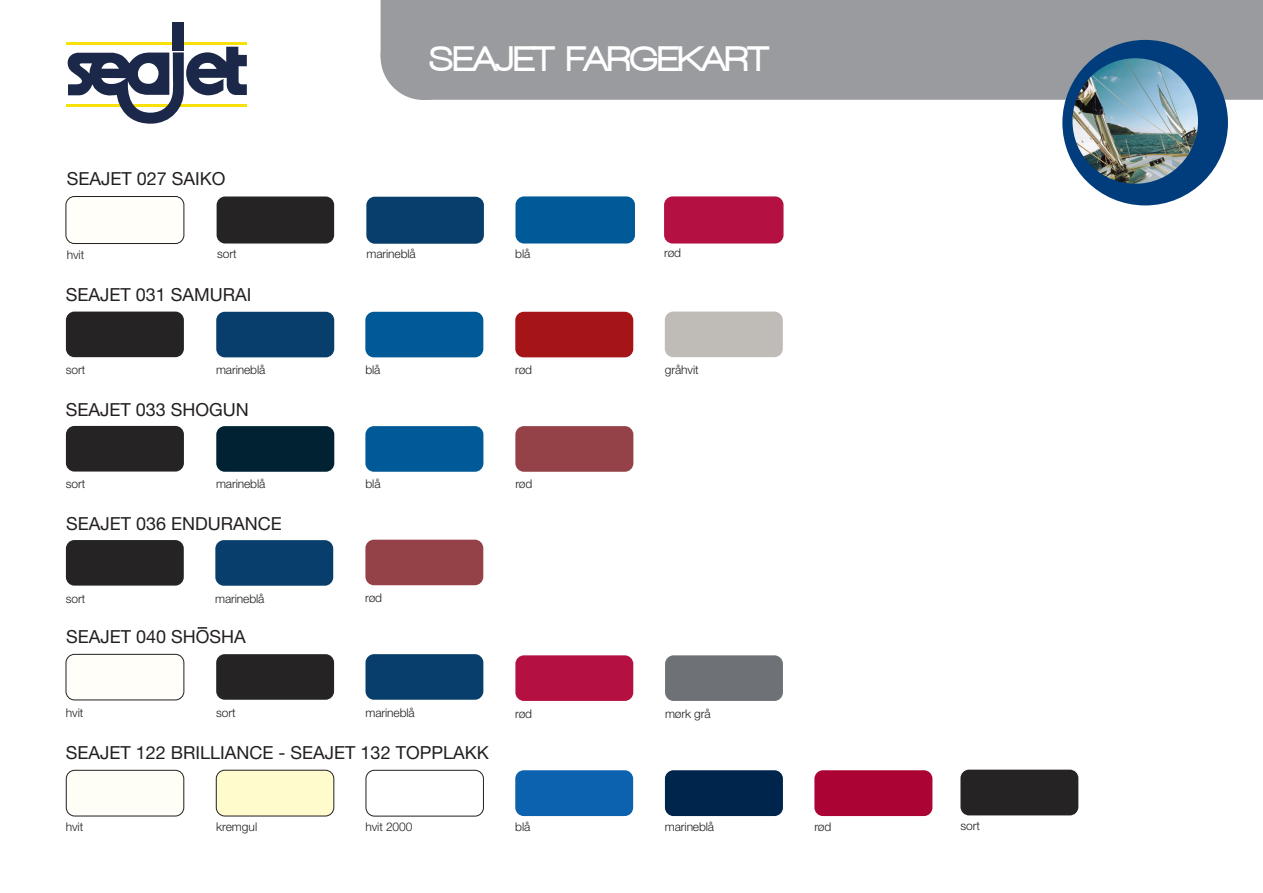
<style>
.page{position:relative;width:1263px;height:893px;background:#fff}
.page>*{position:absolute;margin:0;border:0;box-sizing:border-box;transform-origin:0 0}
.t1{font:900 36px "Walkway";color:#fff}
.t2{font:18px "Helvetica Neue LT Std";color:#231f20}
.t3{font:300 12px "Helvetica Neue LT Std";letter-spacing:-.01em;color:#231f20}
</style>
<div class="page">
<div style="left:381px;top:0;width:882px;height:100px;background:#999b9e"></div>
<div style="left:381px;top:14px;width:86px;height:86px;background:#999b9e;border-radius:50%"></div>
<div style="left:1062px;top:40px;width:166px;height:165px;background:#013d7d;border-radius:50%"></div>
<img style="left:1072px;top:58px;width:126px;height:126px;border-radius:63px">
<hr style="left:67px;top:42px;width:180px;height:2px;background:#f7e109">
<hr style="left:67px;top:104px;width:180px;height:3px;background:#f7e109">
<div style="left:173px;top:22px;width:11px;height:28px;background:#1b2849"></div>
<svg style="left:68px;top:47px;width:179px;height:77px"></svg>
<div style="left:217px;top:196px;width:117px;height:48px;background:#262324;border-radius:9px"></div>
<div style="left:366px;top:197px;width:118px;height:47px;background:#073e6b;border-radius:9px"></div>
<div style="left:66px;top:312px;width:118px;height:45px;background:#262324;border-radius:9px"></div>
<div style="left:66px;top:196px;width:118px;height:48px;background:#fffef9;border-radius:9px"></div>
<div style="left:66px;top:196px;width:118px;height:48px;border:1px solid #231f20;border-radius:9px"></div>
<div style="left:66px;top:426px;width:118px;height:46px;background:#262324;border-radius:9px"></div>
<div style="left:66px;top:540px;width:118px;height:46px;background:#262324;border-radius:9px"></div>
<div style="left:216px;top:654px;width:118px;height:46px;background:#262324;border-radius:9px"></div>
<div style="left:665px;top:312px;width:118px;height:45px;background:#bfbbb7;border-radius:9px"></div>
<div style="left:665px;top:655px;width:118px;height:46px;background:#6e7277;border-radius:9px"></div>
<div style="left:66px;top:654px;width:118px;height:46px;background:#fffef8;border-radius:9px"></div>
<div style="left:66px;top:654px;width:118px;height:46px;border:1px solid #231f20;border-radius:9px"></div>
<div style="left:515px;top:312px;width:118px;height:45px;background:#a51518;border-radius:9px"></div>
<div style="left:515px;top:426px;width:118px;height:46px;background:#944148;border-radius:9px"></div>
<div style="left:515px;top:655px;width:118px;height:46px;background:#b41142;border-radius:9px"></div>
<div style="left:365px;top:312px;width:118px;height:45px;background:#005a97;border-radius:9px"></div>
<div style="left:365px;top:426px;width:118px;height:46px;background:#005a97;border-radius:9px"></div>
<div style="left:216px;top:312px;width:118px;height:45px;background:#073e6b;border-radius:9px"></div>
<div style="left:216px;top:426px;width:118px;height:46px;background:#023;border-radius:9px"></div>
<div style="left:215px;top:540px;width:118px;height:46px;background:#073e6b;border-radius:9px"></div>
<div style="left:365px;top:540px;width:118px;height:45px;background:#944148;border-radius:9px"></div>
<div style="left:365px;top:654px;width:118px;height:46px;background:#073e6b;border-radius:9px"></div>
<div style="left:216px;top:770px;width:118px;height:46px;background:#fffbcc;border-radius:9px"></div>
<div style="left:216px;top:770px;width:118px;height:46px;border:1px solid #231f20;border-radius:9px"></div>
<div style="left:366px;top:770px;width:117px;height:46px;border:1px solid #231f20;border-radius:9px"></div>
<div style="left:515px;top:770px;width:118px;height:46px;background:#0d62b0;border-radius:9px"></div>
<div style="left:665px;top:770px;width:118px;height:46px;background:#00254c;border-radius:9px"></div>
<div style="left:814px;top:770px;width:118px;height:46px;background:#ab0333;border-radius:9px"></div>
<div style="left:66px;top:770px;width:118px;height:46px;background:#fffef6;border-radius:9px"></div>
<div style="left:66px;top:770px;width:118px;height:46px;border:1px solid #231f20;border-radius:9px"></div>
<div style="left:960px;top:770px;width:118px;height:45px;background:#262324;border-radius:9px"></div>
<svg style="left:198px;top:627px;width:9px;height:2px"></svg>
<div style="left:664px;top:196px;width:119px;height:48px;background:#b41142;border-radius:9px"></div>
<div style="left:515px;top:196px;width:120px;height:48px;background:#005a97;border-radius:9px"></div>
<h1 class="t1" style="left:430px;top:40px;width:340px">SEAJET FARGEKART</h1>
<h2 class="t2" style="left:67px;top:168px;width:160px">SEAJET 027 SAIKO</h2>
<p class="t3" style="left:217px;top:246px;width:21px">sort</p>
<p class="t3" style="left:367px;top:246px;width:51px">marineblå</p>
<p class="t3" style="left:67px;top:247px;width:19px">hvit</p>
<h2 class="t2" style="left:66px;top:284px;width:187px">SEAJET 031 SAMURAI</h2>
<p class="t3" style="left:66px;top:362px;width:21px">sort</p>
<p class="t3" style="left:216px;top:362px;width:51px">marineblå</p>
<h2 class="t2" style="left:66px;top:398px;width:185px">SEAJET 033 SHOGUN</h2>
<p class="t3" style="left:66px;top:477px;width:21px">sort</p>
<p class="t3" style="left:216px;top:477px;width:51px">marineblå</p>
<h2 class="t2" style="left:66px;top:512px;width:217px">SEAJET 036 ENDURANCE</h2>
<p class="t3" style="left:365px;top:362px;width:17px">blå</p>
<p class="t3" style="left:366px;top:477px;width:17px">blå</p>
<p class="t3" style="left:66px;top:591px;width:21px">sort</p>
<p class="t3" style="left:215px;top:591px;width:51px">marineblå</p>
<p class="t3" style="left:365px;top:591px;width:18px">rød</p>
<h2 class="t2" style="left:66px;top:626px;width:181px">SEAJET 040 SHOSHA</h2>
<p class="t3" style="left:515px;top:246px;width:17px">blå</p>
<p class="t3" style="left:664px;top:246px;width:18px">rød</p>
<p class="t3" style="left:515px;top:362px;width:18px">rød</p>
<p class="t3" style="left:515px;top:477px;width:18px">rød</p>
<p class="t3" style="left:665px;top:362px;width:35px">gråhvit</p>
<p class="t3" style="left:365px;top:705px;width:51px">marineblå</p>
<p class="t3" style="left:66px;top:705px;width:19px">hvit</p>
<p class="t3" style="left:665px;top:706px;width:47px">mørk grå</p>
<p class="t3" style="left:216px;top:705px;width:21px">sort</p>
<p class="t3" style="left:515px;top:706px;width:18px">rød</p>
<h2 class="t2" style="left:66px;top:742px;width:424px">SEAJET 122 BRILLIANCE - SEAJET 132 TOPPLAKK</h2>
<p class="t3" style="left:66px;top:819px;width:19px">hvit</p>
<p class="t3" style="left:216px;top:819px;width:43px">kremgul</p>
<p class="t3" style="left:365px;top:819px;width:48px">hvit 2000</p>
<p class="t3" style="left:515px;top:819px;width:17px">blå</p>
<p class="t3" style="left:665px;top:819px;width:51px">marineblå</p>
<p class="t3" style="left:814px;top:819px;width:18px">rød</p>
<p class="t3" style="left:960px;top:818px;width:21px">sort</p>
</div>
